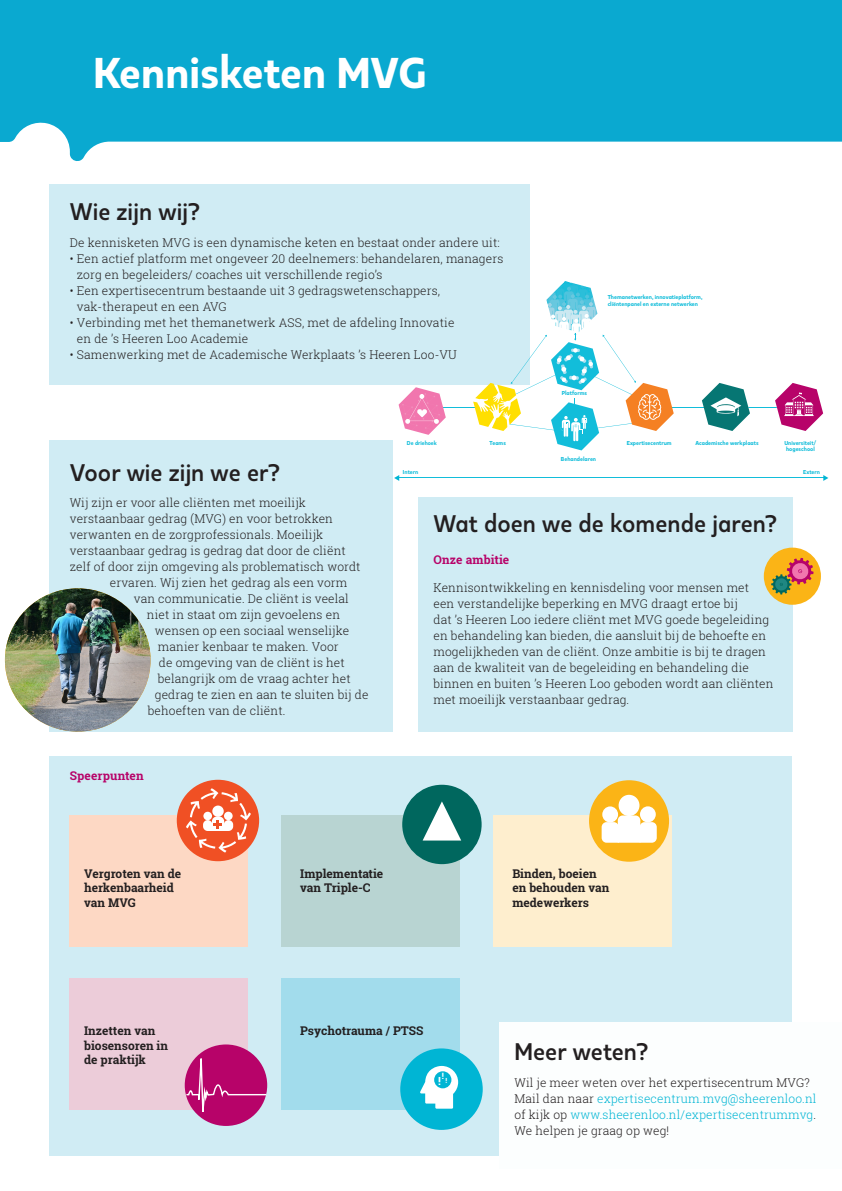
<style>
.page{position:relative;width:842px;height:1191px;background:#fff}
.page>*{position:absolute;margin:0;border:0;box-sizing:border-box;transform-origin:0 0}
.kop_1{font:800 43px "Kappa Display";color:#fff}
.t1{font:700 24px "Kappa Display";color:#231f20}
.Broodtekst_zwart{font:300 12px/16px "Roboto Slab";letter-spacing:.01em;color:#231f20}
.Client_-_tussenkop_1{font:300 12px/16px "Roboto Slab";letter-spacing:.01em;color:#231f20}
.t2{font:700 12px/14.4px "Roboto Slab";color:#231f20}
.Client_-_tussenkop_1-2{font:700 12px "Roboto Slab";letter-spacing:.005em;color:#b70369}
.t3{font:700 11.2px "Roboto Slab";color:#fff}
.t4{font:700 8.7px "Roboto Slab";color:#fff}
.t5{font:700 7px "Roboto Slab";color:#fff}
.t6{font:800 5.7px/6.8px "Kappa Display";color:#12bdda}
.t7{font:800 5.6px "Kappa Display";color:#12bdda}
.s1{color:#00b5d4}
</style>
<div class="page">
<div style="left:418px;top:496px;width:374px;height:235px;background:#d0ecf4"></div>
<div style="left:50px;top:756px;width:742px;height:399px;background:#d0ecf4"></div>
<div style="left:50px;top:184px;width:480px;height:200px;background:#d0ecf4"></div>
<div style="left:70px;top:815px;width:178px;height:131px;background:#fdd8c4"></div>
<div style="left:282px;top:815px;width:178px;height:131px;background:#b8d4d2"></div>
<div style="left:494px;top:815px;width:178px;height:131px;background:#feeece"></div>
<div style="left:70px;top:978px;width:178px;height:132px;background:#ecccd9"></div>
<div style="left:50px;top:440px;width:343px;height:291px;background:#d0ecf4"></div>
<svg style="left:0;top:0;width:842px;height:161px;background:#28b3d5"></svg>
<div style="left:764px;top:547px;width:57px;height:58px;background:#fbb416;border-radius:50%"></div>
<svg style="left:771px;top:558px;width:42px;height:36px"></svg>
<div style="left:499px;top:1022px;width:343px;height:146px;background:#fcfefe"></div>
<div style="left:177px;top:779px;width:82px;height:82px;background:#f05024;border-radius:50%"></div>
<svg style="left:186px;top:788px;width:65px;height:64px"></svg>
<div style="left:282px;top:978px;width:178px;height:132px;background:#a2dcec"></div>
<div style="left:402px;top:784px;width:80px;height:80px;background:#00675e;border-radius:50%"></div>
<svg style="left:423px;top:801px;width:38px;height:39px"></svg>
<div style="left:589px;top:780px;width:80px;height:81px;background:#fbb416;border-radius:50%"></div>
<div style="left:602px;top:806px;width:16px;height:16px;background:#fff;border-radius:50%"></div>
<div style="left:640px;top:806px;width:16px;height:16px;background:#fff;border-radius:50%"></div>
<div style="left:619px;top:795px;width:20px;height:21px;background:#fff;border-radius:50%"></div>
<svg style="left:602px;top:815px;width:55px;height:27px"></svg>
<img style="left:5px;top:588px;width:146px;height:143px">
<div style="left:400px;top:1048px;width:83px;height:81px;background:#00b5d4;border-radius:50%"></div>
<svg style="left:420px;top:1066px;width:38px;height:42px"></svg>
<svg style="left:185px;top:1044px;width:83px;height:82px"></svg>
<hr style="left:399px;top:477px;width:424px;height:1px;background:#12bdda">
<svg style="left:394px;top:475px;width:5px;height:6px"></svg>
<svg style="left:823px;top:475px;width:5px;height:6px"></svg>
<hr style="left:423px;top:407px;width:92px;height:1px;background:#12bdda">
<hr style="left:667px;top:407px;width:121px;height:1px;background:#12bdda">
<svg style="left:775px;top:383px;width:49px;height:48px"></svg>
<svg style="left:702px;top:383px;width:48px;height:48px"></svg>
<svg style="left:473px;top:281px;width:201px;height:169px"></svg>
<svg style="left:398px;top:387px;width:48px;height:48px"></svg>
<p class="kop_1" style="left:94px;top:45px;width:335px">Kennisketen MVG</p>
<p class="t1" style="left:70px;top:196px;width:132px">Wie zijn wij?</p>
<p class="Broodtekst_zwart" style="left:70px;top:234px;width:431px">De kennisketen MVG is een dynamische keten en bestaat onder andere uit:</p>
<p class="Broodtekst_zwart" style="left:77px;top:250px;width:428px;text-indent:-7px">• Een actief platform met ongeveer 20 deelnemers: behandelaren, managers zorg en begeleiders/ coaches uit verschillende regio’s</p>
<p class="Broodtekst_zwart" style="left:77px;top:282px;width:365px;text-indent:-7px">• Een expertisecentrum bestaande uit 3 gedragswetenschappers, vak-therapeut en een AVG</p>
<p class="Broodtekst_zwart" style="left:77px;top:314px;width:379px;text-indent:-7px">• Verbinding met het themanetwerk ASS, met de afdeling Innovatie en de ’s Heeren Loo Academie</p>
<p class="Broodtekst_zwart" style="left:70px;top:346px;width:388px">• Samenwerking met de Academische Werkplaats ’s Heeren Loo-VU</p>
<p class="t7" style="left:407px;top:439px;width:31px">De driehoek</p>
<p class="t6" style="left:490px;top:439px;width:18px">Teams</p>
<p class="t6" style="left:608px;top:293px;width:96px">Themanetwerken, innovatieplatform, cliëntenpanel en externe netwerken</p>
<p class="t6" style="left:562px;top:390px;width:27px">Platforms</p>
<p class="t6" style="left:561px;top:455px;width:37px">Behandelaren</p>
<p class="t6" style="left:627px;top:439px;width:46px">Expertisecentrum</p>
<p class="t6" style="left:695px;top:439px;width:65px">Academische werkplaats</p>
<p class="t6" style="left:784px;top:439px;width:34px;text-align:center">Universiteit/ hogeschool</p>
<p class="t1" style="left:70px;top:457px;width:211px">Voor wie zijn we er?</p>
<p class="Broodtekst_zwart" style="left:70px;top:494px;width:237px">Wij zijn er voor alle cliënten met moeilijk</p>
<p class="Broodtekst_zwart" style="left:70px;top:510px;width:265px">verstaanbaar gedrag (MVG) en voor betrokken</p>
<p class="Broodtekst_zwart" style="left:70px;top:526px;width:255px">verwanten en de zorgprofessionals. Moeilijk</p>
<p class="Broodtekst_zwart" style="left:70px;top:542px;width:278px">verstaanbaar gedrag is gedrag dat door de cliënt</p>
<p class="Broodtekst_zwart" style="left:70px;top:558px;width:292px">zelf of door zijn omgeving als problematisch wordt</p>
<p class="Broodtekst_zwart" style="left:110px;top:574px;width:239px">ervaren. Wij zien het gedrag als een vorm</p>
<p class="Broodtekst_zwart" style="left:134px;top:590px;width:216px">van communicatie. De cliënt is veelal</p>
<p class="Broodtekst_zwart" style="left:147px;top:606px;width:195px">niet in staat om zijn gevoelens en</p>
<p class="Broodtekst_zwart" style="left:155px;top:622px;width:196px">wensen op een sociaal wenselijke</p>
<p class="Broodtekst_zwart" style="left:158px;top:638px;width:182px">manier kenbaar te maken. Voor</p>
<p class="Broodtekst_zwart" style="left:159px;top:654px;width:187px">de omgeving van de cliënt is het</p>
<p class="Broodtekst_zwart" style="left:158px;top:670px;width:194px">belangrijk om de vraag achter het</p>
<p class="Broodtekst_zwart" style="left:155px;top:686px;width:215px">gedrag te zien en aan te sluiten bij de</p>
<p class="Broodtekst_zwart" style="left:148px;top:702px;width:139px">behoeften van de cliënt.</p>
<p class="Client_-_tussenkop_1-2" style="left:70px;top:767px;width:75px">Speerpunten</p>
<p class="t6" style="left:403px;top:469px;width:17px">Intern</p>
<p class="t6" style="left:803px;top:469px;width:18px">Extern</p>
<p class="t1" style="left:433px;top:508px;width:345px">Wat doen we de komende jaren?</p>
<p class="Client_-_tussenkop_1-2" style="left:433px;top:551px;width:77px">Onze ambitie</p>
<p class="Client_-_tussenkop_1" style="left:433px;top:579px;width:342px">Kennisontwikkeling en kennisdeling voor mensen met<br>een verstandelijke beperking en MVG draagt ertoe bij<br>dat ’s Heeren Loo iedere cliënt met MVG goede begeleiding en behandeling kan bieden, die aansluit bij de behoefte en mogelijkheden van de cliënt. Onze ambitie is bij te dragen aan de kwaliteit van de begeleiding en behandeling die binnen en buiten ’s Heeren Loo geboden wordt aan cliënten met moeilijk verstaanbaar gedrag.</p>
<p class="t2" style="left:84px;top:866px;width:99px">Vergroten van de herkenbaarheid van MVG</p>
<p class="t2" style="left:300px;top:866px;width:85px">Implementatie van Triple-C</p>
<p class="t2" style="left:512px;top:866px;width:99px">Binden, boeien en behouden van medewerkers</p>
<p class="t2" style="left:84px;top:1023px;width:85px">Inzetten van biosensoren in de praktijk</p>
<p class="t2" style="left:300px;top:1023px;width:125px">Psychotrauma / PTSS</p>
<p class="t4" style="left:442px;top:1070px;width:4px">!</p>
<p class="t3" style="left:438px;top:1073px;width:4px">!</p>
<p class="t5" style="left:445px;top:1076px;width:3px">!</p>
<p class="t1" style="left:514px;top:1036px;width:135px">Meer weten?</p>
<p class="Client_-_tussenkop_1" style="left:514px;top:1074px;width:303px">Wil je meer weten over het expertisecentrum MVG?<br>Mail dan naar <span class="s1">expertisecentrum.mvg@sheerenloo.nl </span>of kijk op <span class="s1">www.sheerenloo.nl/expertisecentrummvg</span>.<br>We helpen je graag op weg!</p>
</div>
